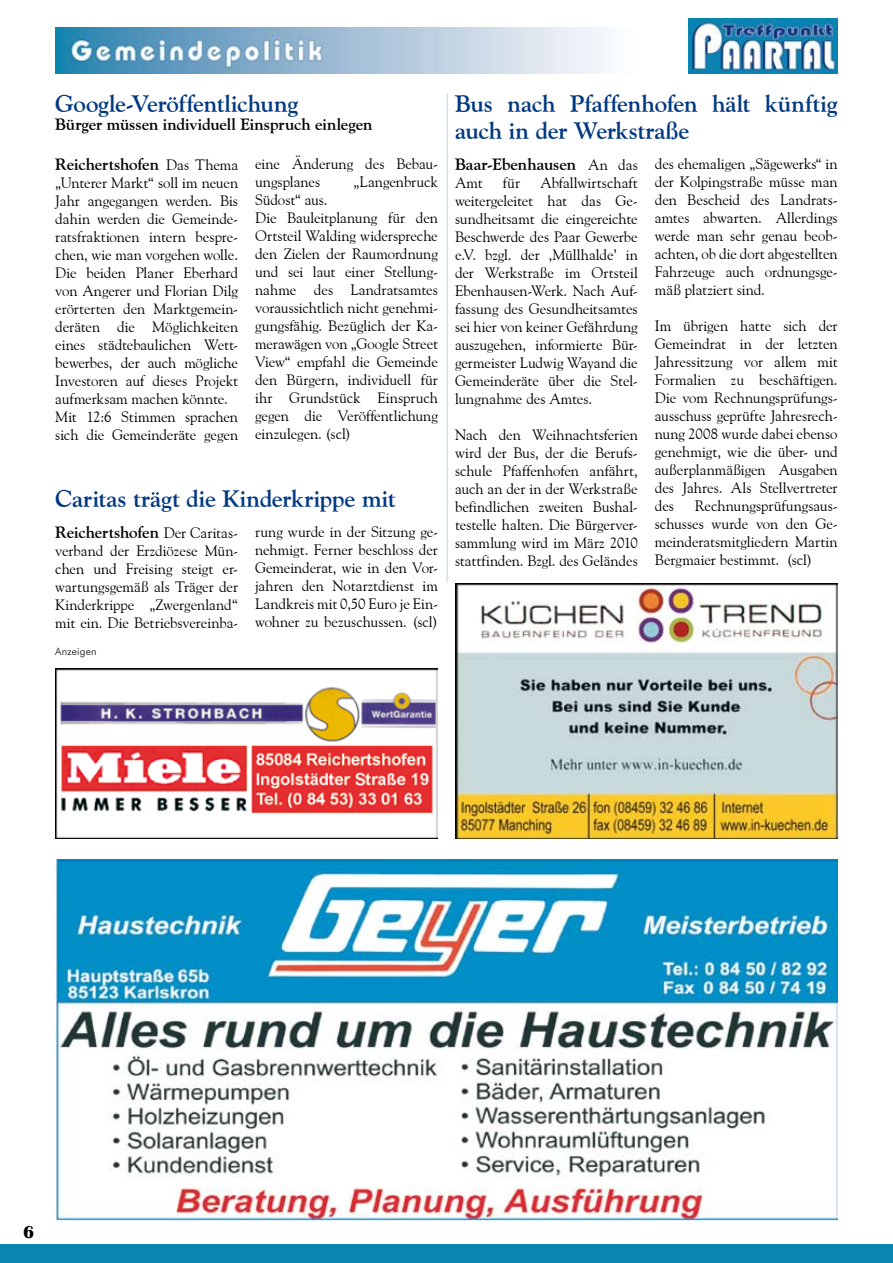
<style>
.page{position:relative;width:893px;height:1263px;background:#fff}
.page>*{position:absolute;margin:0;border:0;box-sizing:border-box;transform-origin:0 0}
.t1{font:700 24px/27px "Goudy Old Style BT";letter-spacing:-.01em;color:#003882}
.t2{font:700 16.5px "Goudy Old Style BT";letter-spacing:-.005em;color:#000}
.t3{font:15px/18px "Goudy Old Style BT";letter-spacing:-.01em;color:#000;text-align:justify}
.t4{font:300 10.5px "Futura BT";letter-spacing:.02em;color:#000}
.s1{font-weight:400;font-size:15px}
</style>
<div class="page">
<div style="left:0;top:1243px;width:893px;height:20px;background:#0b84af"></div>
<img style="left:689px;top:19px;width:149px;height:54px">
<img style="left:55px;top:28px;width:557px;height:45px">
<img style="left:55px;top:668px;width:383px;height:170px">
<img style="left:55px;top:859px;width:782px;height:361px">
<img style="left:455px;top:583px;width:383px;height:255px">
<hr style="left:446px;top:94px;width:2px;height:489px;background:#d4e1eb">
<h1 class="t1" style="left:55px;top:90px;width:244px">Google-Veröffentlichung</h1>
<p class="t2" style="left:55px;top:114px;width:319px">Bürger müssen individuell Einspruch einlegen</p>
<p class="t2" style="left:55px;top:154px;width:184px">Reichertshofen <span class="s1">Das Thema</span></p>
<p class="t3" style="left:55px;top:173px;width:184px;text-align:left">„Unterer Markt“ soll im neuen<br>Jahr angegangen werden. Bis dahin werden die Gemeinde&shy;ratsfraktionen intern bespre&shy;chen, wie man vorgehen wolle.<br>Die beiden Planer Eberhard von Angerer und Florian Dilg erörterten den Marktgemein&shy;deräten die Möglichkeiten eines städtebaulichen Wett&shy;bewerbes, der auch mögliche<br>Investoren auf dieses Projekt aufmerksam machen könnte.<br>Mit 12:6 Stimmen sprachen sich die Gemeinderäte gegen</p>
<p class="t3" style="left:255px;top:154px;width:184px">eine Änderung des Bebau&shy;ungsplanes</p>
<p class="t3" style="left:354px;top:172px;width:86px">„Langenbruck</p>
<p class="t3" style="left:255px;top:190px;width:184px;text-align:left">Südost“ aus.<br>Die Bauleitplanung für den<br>Ortsteil Walding widerspreche den Zielen der Raumordnung und sei laut einer Stellung&shy;nahme des Landratsamtes voraussichtlich nicht genehmi&shy;gungsfähig. Bezüglich der Ka&shy;merawägen von „Google Street<br>View“ empfahl die Gemeinde den Bürgern, individuell für ihr Grundstück Einspruch gegen die Veröffentlichung einzulegen. (scl)</p>
<h1 class="t1" style="left:55px;top:484px;width:342px">Caritas trägt die Kinderkrippe mit</h1>
<p class="t2" style="left:55px;top:522px;width:184px">Reichertshofen <span class="s1">Der Caritas-</span></p>
<p class="t3" style="left:55px;top:542px;width:184px">verband der Erzdiözese Mün&shy;chen und Freising steigt er&shy;wartungsgemäß als Träger der Kinderkrippe „Zwergenland“ mit ein. Die Betriebsvereinba-</p>
<p class="t3" style="left:255px;top:523px;width:184px">rung wurde in der Sitzung ge&shy;nehmigt. Ferner beschloss der Gemeinderat, wie in den Vor&shy;jahren den Notarztdienst im Landkreis mit 0,50 Euro je Ein&shy;wohner zu bezuschussen. (scl)</p>
<p class="t4" style="left:55px;top:645px;width:43px">Anzeigen</p>
<h1 class="t1" style="left:455px;top:90px;width:384px">Bus nach Pfaffenhofen hält künftig auch in der Werkstraße</h1>
<p class="t2" style="left:455px;top:154px;width:184px">Baar-Ebenhausen <span class="s1">An das</span></p>
<p class="t3" style="left:455px;top:173px;width:29px">Amt</p>
<p class="t3" style="left:503px;top:173px;width:19px">für</p>
<p class="t3" style="left:455px;top:173px;width:184px;text-indent:85px">Abfallwirtschaft weitergeleitet hat das Ge&shy;sundheitsamt die eingereichte Beschwerde des Paar Gewerbe e.V. bzgl. der ‚Müllhalde’ in der Werkstraße im Ortsteil Ebenhausen-Werk. Nach Auf&shy;fassung des Gesundheitsamtes sei hier von keiner Gefährdung auszugehen, informierte Bür&shy;germeister Ludwig Wayand die Gemeinderäte über die Stel&shy;lungnahme des Amtes.</p>
<p class="t3" style="left:455px;top:425px;width:184px">Nach den Weihnachtsferien wird der Bus, der die Berufs&shy;schule Pfaffenhofen anfährt, auch an der in der Werkstraße befindlichen zweiten Bushal&shy;testelle halten. Die Bürgerver&shy;sammlung wird im März 2010 stattfinden. Bzgl. des Geländes</p>
<p class="t3" style="left:655px;top:154px;width:184px">des ehemaligen „Sägewerks“ in der Kolpingstraße müsse man den Bescheid des Landrats&shy;amtes abwarten. Allerdings werde man sehr genau beob&shy;achten, ob die dort abgestellten Fahrzeuge auch ordnungsge&shy;mäß platziert sind.</p>
<p class="t3" style="left:655px;top:316px;width:184px">Im übrigen hatte sich der Gemeindrat in der letzten Jahressitzung vor allem mit Formalien zu beschäftigen.<br>Die vom Rechnungsprüfungs&shy;ausschuss geprüfte Jahresrech&shy;nung 2008 wurde dabei ebenso genehmigt, wie die über- und außerplanmäßigen Ausgaben des Jahres. Als Stellvertreter des</p>
<p class="t3" style="left:655px;top:496px;width:184px;text-indent:40px">Rechnungsprüfungsaus&shy;schusses wurde von den Ge&shy;meinderatsmitgliedern Martin Bergmaier bestimmt. (scl)</p>
</div>
